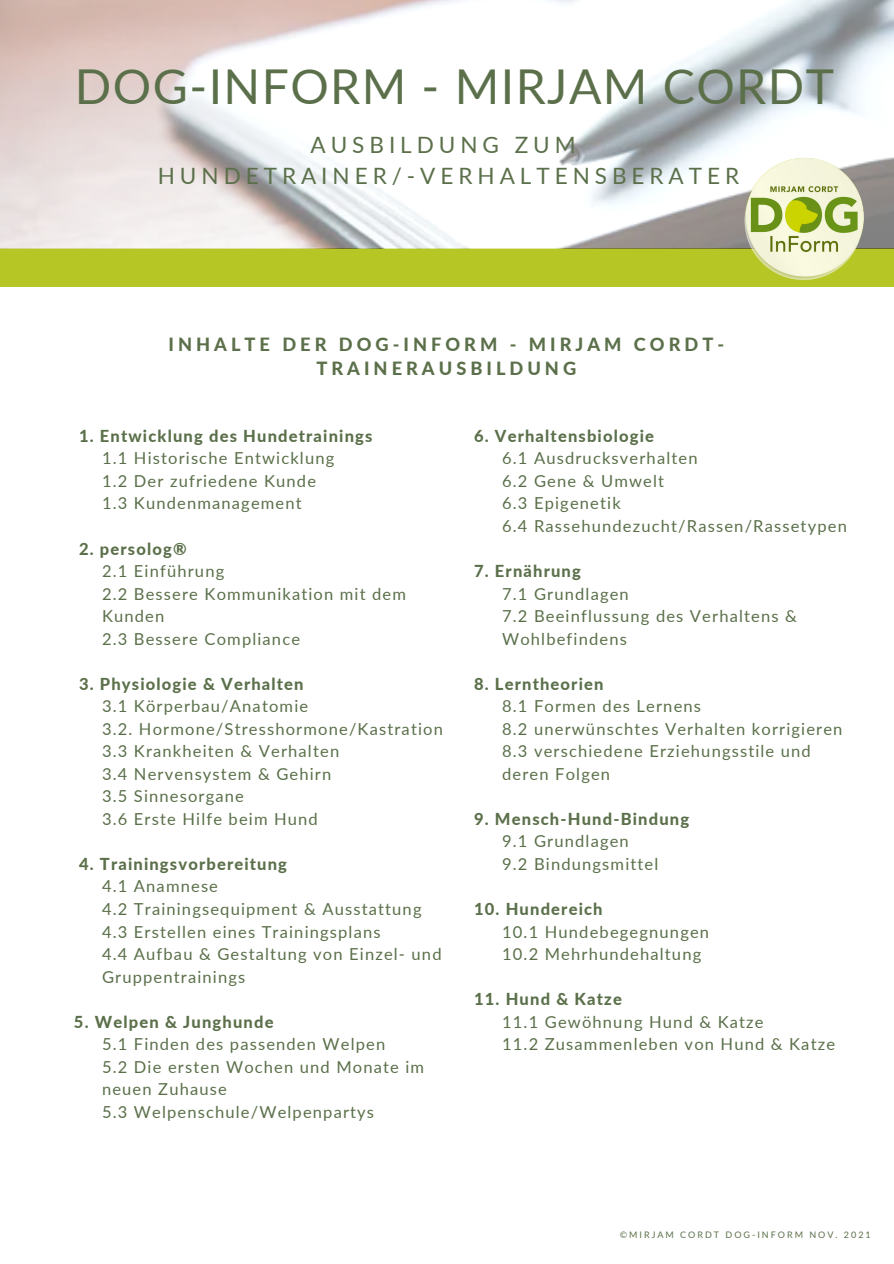
<style>
.page{position:relative;width:894px;height:1264px;background:#fff}
.page>*{position:absolute;margin:0;border:0;box-sizing:border-box;transform-origin:0 0}
.t1{font:48px "Lato";letter-spacing:.03em;color:#5b704a}
.t2{font:22.5px "Lato";letter-spacing:.22em;color:#5b704a}
.t3{font:800 18.15px/24.8px "Lato";letter-spacing:.22em;color:#5b704a;text-align:center}
.t4{font:16.5px/22.5px "Lato";letter-spacing:.07em;color:#5b704a}
.t5{font:800 16.5px "Lato";letter-spacing:.07em;color:#5b704a}
.t6{font:9px "Lato";letter-spacing:.22em;color:#5b704a}
</style>
<div class="page">
<div style="left:0;top:248px;width:893px;height:81px;background:#b6c625"></div>
<div style="left:0;top:287px;width:893px;height:206px;background:#fff"></div>
<img style="left:0;top:0;width:893px;height:249px">
<img style="left:742px;top:157px;width:124px;height:124px;border-radius:50%">
<p class="t1" style="left:75px;top:57px;width:760px">DOG-INFORM - MIRJAM CORDT</p>
<p class="t2" style="left:310px;top:131px;width:266px">AUSBILDUNG ZUM</p>
<p class="t2" style="left:158px;top:162px;width:582px">HUNDETRAINER/-VERHALTENSBERATER</p>
<p class="t3" style="left:168px;top:331px;width:557px">INHALTE DER DOG-INFORM - MIRJAM CORDT-<br>TRAINERAUSBILDUNG</p>
<p class="t5" style="left:79px;top:425px;width:295px">1. Entwicklung des Hundetrainings</p>
<p class="t4" style="left:102px;top:447px;width:234px">1.1 Historische Entwicklung</p>
<p class="t4" style="left:102px;top:469px;width:215px">1.2 Der zufriedene Kunde</p>
<p class="t4" style="left:102px;top:492px;width:201px">1.3 Kundenmanagement</p>
<p class="t5" style="left:79px;top:538px;width:109px">2. persolog®</p>
<p class="t4" style="left:102px;top:559px;width:124px">2.1 Einführung</p>
<p class="t4" style="left:102px;top:582px;width:305px">2.2 Bessere Kommunikation mit dem<br>Kunden</p>
<p class="t4" style="left:102px;top:627px;width:199px">2.3 Bessere Compliance</p>
<p class="t5" style="left:79px;top:673px;width:226px">3. Physiologie &amp; Verhalten</p>
<p class="t4" style="left:102px;top:694px;width:208px">3.1 Körperbau/Anatomie</p>
<p class="t4" style="left:102px;top:717px;width:342px">3.2. Hormone/Stresshormone/Kastration</p>
<p class="t4" style="left:102px;top:739px;width:239px">3.3 Krankheiten &amp; Verhalten</p>
<p class="t4" style="left:102px;top:762px;width:231px">3.4 Nervensystem &amp; Gehirn</p>
<p class="t4" style="left:102px;top:784px;width:143px">3.5 Sinnesorgane</p>
<p class="t4" style="left:102px;top:807px;width:217px">3.6 Erste Hilfe beim Hund</p>
<p class="t5" style="left:79px;top:853px;width:209px">4. Trainingsvorbereitung</p>
<p class="t4" style="left:102px;top:874px;width:117px">4.1 Anamnese</p>
<p class="t4" style="left:102px;top:897px;width:321px">4.2 Trainingsequipment &amp; Ausstattung</p>
<p class="t4" style="left:102px;top:919px;width:280px">4.3 Erstellen eines Trainingsplans</p>
<p class="t4" style="left:102px;top:942px;width:341px">4.4 Aufbau &amp; Gestaltung von Einzel- und<br>Gruppentrainings</p>
<p class="t5" style="left:74px;top:1011px;width:201px">5. Welpen &amp; Junghunde</p>
<p class="t4" style="left:102px;top:1032px;width:285px">5.1 Finden des passenden Welpen</p>
<p class="t4" style="left:102px;top:1055px;width:323px">5.2 Die ersten Wochen und Monate im neuen Zuhause</p>
<p class="t4" style="left:102px;top:1100px;width:273px">5.3 Welpenschule/Welpenpartys</p>
<p class="t5" style="left:474px;top:425px;width:181px">6. Verhaltensbiologie</p>
<p class="t4" style="left:502px;top:447px;width:197px">6.1 Ausdrucksverhalten</p>
<p class="t4" style="left:502px;top:469px;width:163px">6.2 Gene &amp; Umwelt</p>
<p class="t4" style="left:502px;top:492px;width:120px">6.3 Epigenetik</p>
<p class="t4" style="left:502px;top:514px;width:346px">6.4 Rassehundezucht/Rassen/Rassetypen</p>
<p class="t5" style="left:474px;top:560px;width:108px">7. Ernährung</p>
<p class="t4" style="left:502px;top:582px;width:128px">7.1 Grundlagen</p>
<p class="t4" style="left:502px;top:604px;width:296px">7.2 Beeinflussung des Verhaltens &amp;<br>Wohlbefindens</p>
<p class="t5" style="left:474px;top:673px;width:131px">8. Lerntheorien</p>
<p class="t4" style="left:502px;top:694px;width:200px">8.1 Formen des Lernens</p>
<p class="t4" style="left:502px;top:717px;width:342px">8.2 unerwünschtes Verhalten korrigieren</p>
<p class="t4" style="left:502px;top:739px;width:310px">8.3 verschiedene Erziehungsstile und deren Folgen</p>
<p class="t5" style="left:474px;top:808px;width:216px">9. Mensch-Hund-Bindung</p>
<p class="t4" style="left:502px;top:829px;width:128px">9.1 Grundlagen</p>
<p class="t4" style="left:502px;top:852px;width:158px">9.2 Bindungsmittel</p>
<p class="t5" style="left:474px;top:898px;width:130px">10. Hundereich</p>
<p class="t4" style="left:502px;top:919px;width:208px">10.1 Hundebegegnungen</p>
<p class="t4" style="left:502px;top:942px;width:200px">10.2 Mehrhundehaltung</p>
<p class="t5" style="left:474px;top:988px;width:149px">11. Hund &amp; Katze</p>
<p class="t4" style="left:502px;top:1010px;width:263px">11.1 Gewöhnung Hund &amp; Katze</p>
<p class="t4" style="left:502px;top:1032px;width:334px">11.2 Zusammenleben von Hund &amp; Katze</p>
<p class="t6" style="left:619px;top:1229px;width:252px">©MIRJAM CORDT DOG-INFORM NOV. 2021</p>
</div>
